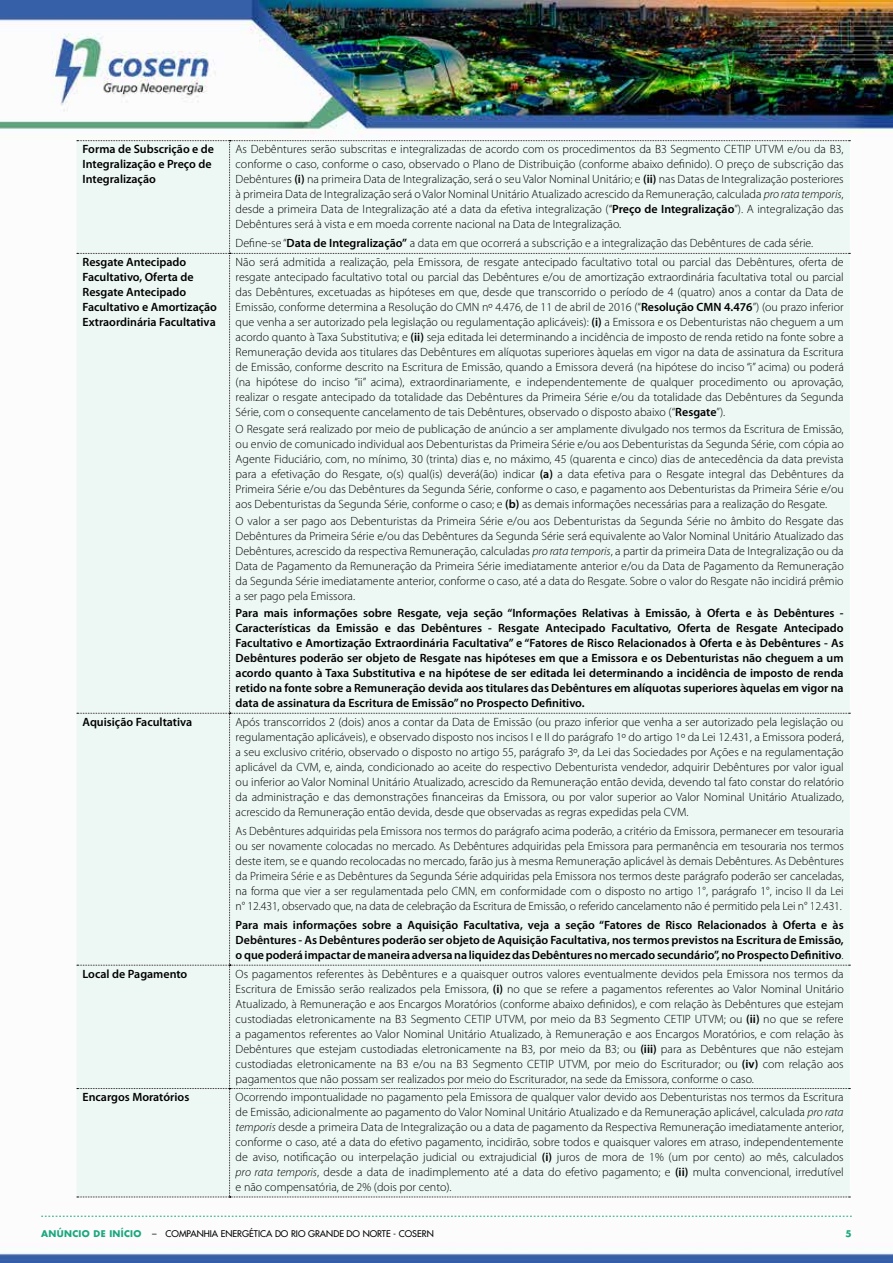
<style>
.page{position:relative;width:893px;height:1263px;background:#fff}
.page>*{position:absolute;margin:0;border:0;box-sizing:border-box;transform-origin:0 0}
.t1{font:300 12px/15px "Myriad Pro";color:#000;text-align:justify}
.t2{font:600 12px/15px "Myriad Pro";color:#000}
.t3{font:9px "Futura";color:#000}
.t4{font:700 9px "Futura";color:#1ca87f}
.s1{font-weight:600}
.s2{font-style:italic}
.s3{font-weight:300}
.s4{font-weight:700;color:#1ca87f}
</style>
<div class="page">
<img style="left:0;top:0;width:893px;height:1263px">
<svg style="left:41px;top:1216px;width:811px;height:1px"></svg>
<div style="left:77px;top:140px;width:773px;height:1057px;background:#edf8f5"></div>
<p class="t2" style="left:83px;top:142px;width:133px">Forma de Subscrição e de<br>Integralização e Preço de<br>Integralização</p>
<p class="t1" style="left:236px;top:142px;width:610px">As Debêntures serão subscritas e integralizadas de acordo com os procedimentos da B3 Segmento CETIP UTVM e/ou da B3, conforme o caso, conforme o caso, observado o Plano de Distribuição (conforme abaixo definido). O preço de subscrição das Debêntures <span class="s1">(i)</span> na primeira Data de Integralização, será o seu Valor Nominal Unitário; e <span class="s1">(ii)</span> nas Datas de Integralização posteriores à primeira Data de Integralização será o Valor Nominal Unitário Atualizado acrescido da Remuneração, calculada <span class="s2">pro rata temporis</span>, desde a primeira Data de Integralização até a data da efetiva integralização (“<span class="s1">Preço de Integralização</span>”). A integralização das Debêntures será à vista e em moeda corrente nacional na Data de Integralização.</p>
<p class="t1" style="left:236px;top:236px;width:579px">Define-se “<span class="s1">Data de Integralização”</span> a data em que ocorrerá a subscrição e a integralização das Debêntures de cada série.</p>
<p class="t2" style="left:83px;top:254px;width:136px">Resgate Antecipado<br>Facultativo, Oferta de<br>Resgate Antecipado<br>Facultativo e Amortização<br>Extraordinária Facultativa</p>
<p class="t1" style="left:236px;top:254px;width:610px">Não será admitida a realização, pela Emissora, de resgate antecipado facultativo total ou parcial das Debêntures, oferta de resgate antecipado facultativo total ou parcial das Debêntures e/ou de amortização extraordinária facultativa total ou parcial das Debêntures, excetuadas as hipóteses em que, desde que transcorrido o período de 4 (quatro) anos a contar da Data de Emissão, conforme determina a Resolução do CMN nº 4.476, de 11 de abril de 2016 (“<span class="s1">Resolução CMN 4.476</span>”) (ou prazo inferior que venha a ser autorizado pela legislação ou regulamentação aplicáveis): <span class="s1">(i)</span> a Emissora e os Debenturistas não cheguem a um acordo quanto à Taxa Substitutiva; e <span class="s1">(ii)</span> seja editada lei determinando a incidência de imposto de renda retido na fonte sobre a Remuneração devida aos titulares das Debêntures em alíquotas superiores àquelas em vigor na data de assinatura da Escritura de Emissão, conforme descrito na Escritura de Emissão, quando a Emissora deverá (na hipótese do inciso “i” acima) ou poderá (na hipótese do inciso “ii” acima), extraordinariamente, e independentemente de qualquer procedimento ou aprovação, realizar o resgate antecipado da totalidade das Debêntures da Primeira Série e/ou da totalidade das Debêntures da Segunda Série, com o consequente cancelamento de tais Debêntures, observado o disposto abaixo (“<span class="s1">Resgate</span>”).</p>
<p class="t1" style="left:236px;top:422px;width:610px">O Resgate será realizado por meio de publicação de anúncio a ser amplamente divulgado nos termos da Escritura de Emissão, ou envio de comunicado individual aos Debenturistas da Primeira Série e/ou aos Debenturistas da Segunda Série, com cópia ao Agente Fiduciário, com, no mínimo, 30 (trinta) dias e, no máximo, 45 (quarenta e cinco) dias de antecedência da data prevista para a efetivação do Resgate, o(s) qual(is) deverá(ão) indicar <span class="s1">(a)</span> a data efetiva para o Resgate integral das Debêntures da Primeira Série e/ou das Debêntures da Segunda Série, conforme o caso, e pagamento aos Debenturistas da Primeira Série e/ou aos Debenturistas da Segunda Série, conforme o caso; e <span class="s1">(b)</span> as demais informações necessárias para a realização do Resgate.</p>
<p class="t1" style="left:236px;top:514px;width:610px">O valor a ser pago aos Debenturistas da Primeira Série e/ou aos Debenturistas da Segunda Série no âmbito do Resgate das Debêntures da Primeira Série e/ou das Debêntures da Segunda Série será equivalente ao Valor Nominal Unitário Atualizado das Debêntures, acrescido da respectiva Remuneração, calculadas <span class="s2">pro rata temporis</span>, a partir da primeira Data de Integralização ou da Data de Pagamento da Remuneração da Primeira Série imediatamente anterior e/ou da Data de Pagamento da Remuneração da Segunda Série imediatamente anterior, conforme o caso, até a data do Resgate. Sobre o valor do Resgate não incidirá prêmio a ser pago pela Emissora.</p>
<p class="t2" style="left:236px;top:606px;width:610px;text-align:justify">Para mais informações sobre Resgate, veja seção “Informações Relativas à Emissão, à Oferta e às Debêntures - Características da Emissão e das Debêntures - Resgate Antecipado Facultativo, Oferta de Resgate Antecipado Facultativo e Amortização Extraordinária Facultativa” e “Fatores de Risco Relacionados à Oferta e às Debêntures - As Debêntures poderão ser objeto de Resgate nas hipóteses em que a Emissora e os Debenturistas não cheguem a um acordo quanto à Taxa Substitutiva e na hipótese de ser editada lei determinando a incidência de imposto de renda retido na fonte sobre a Remuneração devida aos titulares das Debêntures em alíquotas superiores àquelas em vigor na data de assinatura da Escritura de Emissão” no Prospecto Definitivo.</p>
<p class="t2" style="left:83px;top:714px;width:111px">Aquisição Facultativa</p>
<p class="t1" style="left:236px;top:714px;width:610px">Após transcorridos 2 (dois) anos a contar da Data de Emissão (ou prazo inferior que venha a ser autorizado pela legislação ou regulamentação aplicáveis), e observado disposto nos incisos I e II do parágrafo 1º do artigo 1º da Lei 12.431, a Emissora poderá, a seu exclusivo critério, observado o disposto no artigo 55, parágrafo 3º, da Lei das Sociedades por Ações e na regulamentação aplicável da CVM, e, ainda, condicionado ao aceite do respectivo Debenturista vendedor, adquirir Debêntures por valor igual ou inferior ao Valor Nominal Unitário Atualizado, acrescido da Remuneração então devida, devendo tal fato constar do relatório da administração e das demonstrações financeiras da Emissora, ou por valor superior ao Valor Nominal Unitário Atualizado, acrescido da Remuneração então devida, desde que observadas as regras expedidas pela CVM.</p>
<p class="t1" style="left:236px;top:823px;width:610px">As Debêntures adquiridas pela Emissora nos termos do parágrafo acima poderão, a critério da Emissora, permanecer em tesouraria ou ser novamente colocadas no mercado. As Debêntures adquiridas pela Emissora para permanência em tesouraria nos termos deste item, se e quando recolocadas no mercado, farão jus à mesma Remuneração aplicável às demais Debêntures. As Debêntures da Primeira Série e as Debêntures da Segunda Série adquiridas pela Emissora nos termos deste parágrafo poderão ser canceladas, na forma que vier a ser regulamentada pelo CMN, em conformidade com o disposto no artigo 1°, parágrafo 1°, inciso II da Lei n° 12.431, observado que, na data de celebração da Escritura de Emissão, o referido cancelamento não é permitido pela Lei n° 12.431.</p>
<p class="t2" style="left:236px;top:918px;width:610px;text-align:justify">Para mais informações sobre a Aquisição Facultativa, veja a seção “Fatores de Risco Relacionados à Oferta e às Debêntures - As Debêntures poderão ser objeto de Aquisição Facultativa, nos termos previstos na Escritura de Emissão, o que poderá impactar de maneira adversa na liquidez das Debêntures no mercado secundário”, no Prospecto Definitivo<span class="s3">.</span></p>
<p class="t2" style="left:83px;top:966px;width:106px">Local de Pagamento</p>
<p class="t1" style="left:236px;top:966px;width:610px">Os pagamentos referentes às Debêntures e a quaisquer outros valores eventualmente devidos pela Emissora nos termos da Escritura de Emissão serão realizados pela Emissora, <span class="s1">(i)</span> no que se refere a pagamentos referentes ao Valor Nominal Unitário Atualizado, à Remuneração e aos Encargos Moratórios (conforme abaixo definidos), e com relação às Debêntures que estejam custodiadas eletronicamente na B3 Segmento CETIP UTVM, por meio da B3 Segmento CETIP UTVM; ou <span class="s1">(ii)</span> no que se refere a pagamentos referentes ao Valor Nominal Unitário Atualizado, à Remuneração e aos Encargos Moratórios, e com relação às Debêntures que estejam custodiadas eletronicamente na B3, por meio da B3; ou <span class="s1">(iii)</span> para as Debêntures que não estejam custodiadas eletronicamente na B3 e/ou na B3 Segmento CETIP UTVM, por meio do Escriturador; ou <span class="s1">(iv)</span> com relação aos pagamentos que não possam ser realizados por meio do Escriturador, na sede da Emissora, conforme o caso.</p>
<p class="t2" style="left:83px;top:1089px;width:108px">Encargos Moratórios</p>
<p class="t1" style="left:236px;top:1090px;width:610px">Ocorrendo impontualidade no pagamento pela Emissora de qualquer valor devido aos Debenturistas nos termos da Escritura de Emissão, adicionalmente ao pagamento do Valor Nominal Unitário Atualizado e da Remuneração aplicável, calculada <span class="s2">pro rata temporis</span> desde a primeira Data de Integralização ou a data de pagamento da Respectiva Remuneração imediatamente anterior, conforme o caso, até a data do efetivo pagamento, incidirão, sobre todos e quaisquer valores em atraso, independentemente de aviso, notificação ou interpelação judicial ou extrajudicial <span class="s1">(i)</span> juros de mora de 1% (um por cento) ao mês, calculados <span class="s2">pro rata temporis</span>, desde a data de inadimplemento até a data do efetivo pagamento; e <span class="s1">(ii)</span> multa convencional, irredutível e não compensatória, de 2% (dois por cento).</p>
<p class="t3" style="left:41px;top:1227px;width:394px"><span class="s4">ANÚNCIO DE INÍCIO</span> – COMPANHIA ENERGÉTICA DO RIO GRANDE DO NORTE - COSERN</p>
<p class="t4" style="left:845px;top:1227px;width:8px">5</p>
</div>
